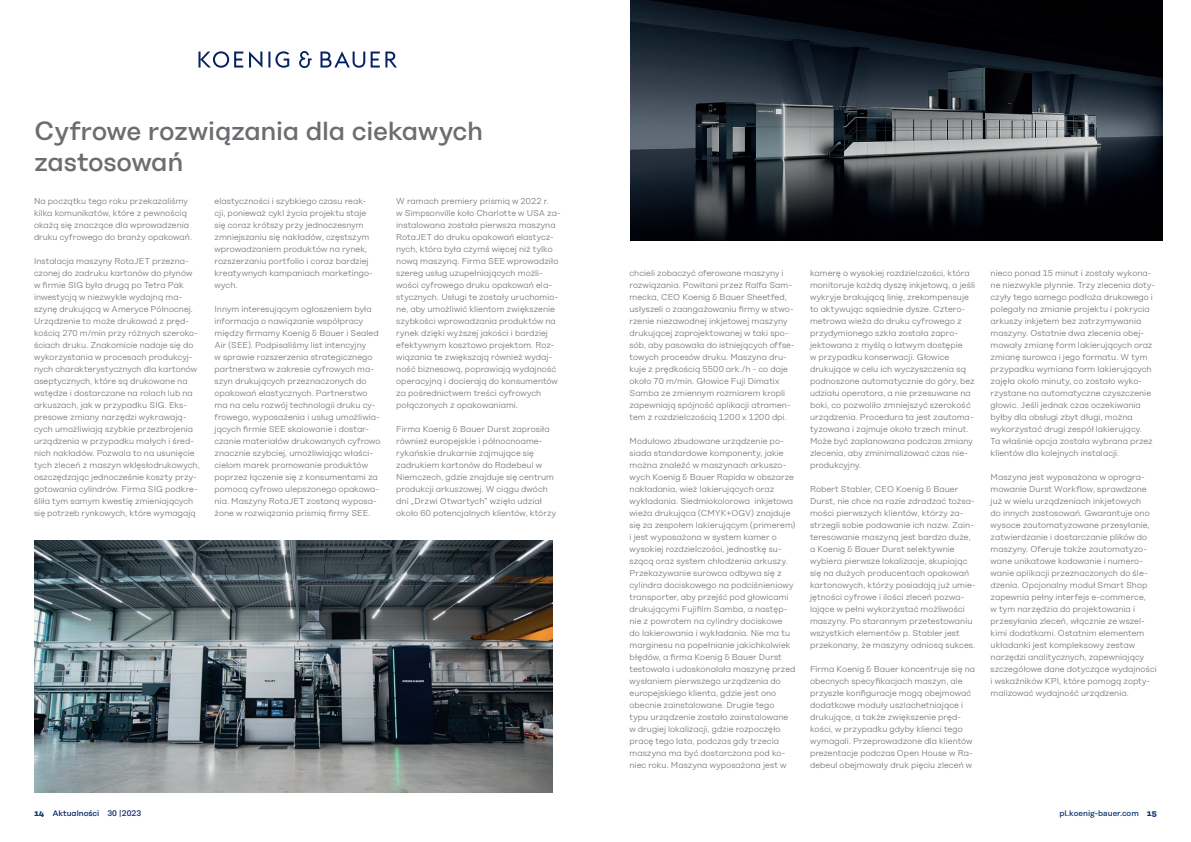
<style>
.page{position:relative;width:1191px;height:842px;background:#fff}
.page>*{position:absolute;margin:0;border:0;box-sizing:border-box;transform-origin:0 0}
.t1{font:500 26px/31.2px "Koenig&Bauer Type Headline";letter-spacing:-.01em;color:#6c6d70}
.t2{font:300 8.5px/12px "Koenig&Bauer Type Headline";letter-spacing:.005em;color:#6c6d70}
.t3{font:500 8px "Koenig&Bauer T";color:#0a3672}
.t4{font:500 8px "Koenig&Bauer Type Headline";color:#052265}
.s1{font-family:"Koenig&Bauer T";font-weight:700;color:#0a3672}
.s2{font-weight:700}
</style>
<div class="page">
<svg style="left:198px;top:51px;width:199px;height:17px"></svg>
<img style="left:34px;top:540px;width:518px;height:252px">
<img style="left:630px;top:0;width:532px;height:240px">
<p class="t1" style="left:34px;top:115px;width:451px">Cyfrowe rozwiązania dla ciekawych zastosowań</p>
<p class="t2" style="left:34px;top:195px;width:160px">Na początku tego roku przekazaliśmy kilka komunikatów, które z pewnością okażą się znaczące dla wprowadzenia druku cyfrowego do branży opakowań.</p>
<p class="t2" style="left:34px;top:255px;width:167px">Instalacja maszyny RotaJET przezna&shy;czonej do zadruku kartonów do płynów w firmie SIG była drugą po Tetra Pak inwestycją w niezwykle wydajną ma&shy;szynę drukującą w Ameryce Północnej.<br>Urządzenie to może drukować z pręd&shy;kością 270 m/min przy różnych szeroko&shy;ściach druku. Znakomicie nadaje się do wykorzystania w procesach produkcyj&shy;nych charakterystycznych dla kartonów aseptycznych, które są drukowane na wstędze i dostarczane na rolach lub na arkuszach, jak w przypadku SIG. Eks&shy;presowe zmiany narzędzi wykrawają&shy;cych umożliwiają szybkie przezbrojenia urządzenia w przypadku małych i śred&shy;nich nakładów. Pozwala to na usunięcie tych zleceń z maszyn wklęsłodrukowych, oszczędzając jednocześnie koszty przy&shy;gotowania cylindrów. Firma SIG podkre&shy;śliła tym samym kwestię zmieniających się potrzeb rynkowych, które wymagają</p>
<p class="t2" style="left:396px;top:195px;width:166px">W ramach premiery prismiq w 2022 r.<br>w Simpsonville koło Charlotte w USA za&shy;instalowana została pierwsza maszyna RotaJET do druku opakowań elastycz&shy;nych, która była czymś więcej niż tylko nową maszyną. Firma SEE wprowadziło szereg usług uzupełniających możli&shy;wości cyfrowego druku opakowań ela&shy;stycznych. Usługi te zostały uruchomio&shy;ne, aby umożliwić klientom zwiększenie szybkości wprowadzania produktów na rynek dzięki wyższej jakości i bardziej efektywnym kosztowo projektom. Roz&shy;wiązania te zwiększają również wydaj&shy;ność biznesową, poprawiają wydajność operacyjną i docierają do konsumentów za pośrednictwem treści cyfrowych połączonych z opakowaniami.</p>
<p class="t2" style="left:396px;top:423px;width:161px">Firma Koenig &amp; Bauer Durst zaprosiła również europejskie i północnoame&shy;rykańskie drukarnie zajmujące się zadrukiem kartonów do Radebeul w Niemczech, gdzie znajduje się centrum produkcji arkuszowej. W ciągu dwóch dni „Drzwi Otwartych” wzięło udział około 60 potencjalnych klientów, którzy</p>
<p class="t2" style="left:214px;top:195px;width:160px">elastyczności i szybkiego czasu reak&shy;cji, ponieważ cykl życia projektu staje się coraz krótszy przy jednoczesnym zmniejszaniu się nakładów, częstszym wprowadzaniem produktów na rynek, rozszerzaniu portfolio i coraz bardziej kreatywnych kampaniach marketingo&shy;wych.</p>
<p class="t2" style="left:214px;top:303px;width:167px">Innym interesującym ogłoszeniem była informacja o nawiązanie współpracy między firmamy Koenig &amp; Bauer i Sealed Air (SEE). Podpisaliśmy list intencyjny<br>w sprawie rozszerzenia strategicznego partnerstwa w zakresie cyfrowych ma&shy;szyn drukujących przeznaczonych do opakowań elastycznych. Partnerstwo ma na celu rozwój technologii druku cy&shy;frowego, wyposażenia i usług umożliwia&shy;jących firmie SEE skalowanie i dostar&shy;czanie materiałów drukowanych cyfrowo znacznie szybciej, umożliwiając właści&shy;cielom marek promowanie produktów poprzez łączenie się z konsumentami za pomocą cyfrowo ulepszonego opakowa&shy;nia. Maszyny RotaJET zostaną wyposa&shy;żone w rozwiązania prismiq firmy SEE.</p>
<p class="t2" style="left:629px;top:267px;width:167px">chcieli zobaczyć oferowane maszyny i rozwiązania. Powitani przez Ralfa Sam&shy;mecka, CEO Koenig &amp; Bauer Sheetfed, usłyszeli o zaangażowaniu firmy w stwo&shy;rzenie niezawodnej inkjetowej maszyny drukującej zaprojektowanej w taki spo&shy;sób, aby pasowała do istniejących offse&shy;towych procesów druku. Maszyna dru&shy;kuje z prędkością 5500 ark./h - co daje około 70 m/min. Głowice Fuji Dimatix Samba ze zmiennym rozmiarem kropli zapewniają spójność aplikacji atramen&shy;tem z rozdzielczością 1200 x 1200 dpi.</p>
<p class="t2" style="left:629px;top:435px;width:168px">Modułowo zbudowane urządzenie po&shy;siada standardowe komponenty, jakie można znaleźć w maszynach arkuszo&shy;wych Koenig &amp; Bauer Rapida w obszarze nakładania, wież lakierujących oraz wykładania. Siedmiokolorowa inkjetowa wieża drukująca (CMYK+OGV) znajduje się za zespołem lakierującym (primerem) i jest wyposażona w system kamer o wysokiej rozdzielczości, jednostkę su&shy;szącą oraz system chłodzenia arkuszy.<br>Przekazywanie surowca odbywa się z cylindra dociskowego na podciśnieniowy transporter, aby przejść pod głowicami drukującymi Fujifilm Samba, a następ&shy;nie z powrotem na cylindry dociskowe<br>do lakierowania i wykładania. Nie ma tu marginesu na popełnianie jakichkolwiek błędów, a firma Koenig &amp; Bauer Durst testowała i udoskonalała maszynę przed wysłaniem pierwszego urządzenia do europejskiego klienta, gdzie jest ono obecnie zainstalowane. Drugie tego<br>typu urządzenie zostało zainstalowane w drugiej lokalizacji, gdzie rozpoczęło pracę tego lata, podczas gdy trzecia maszyna ma być dostarczona pod ko&shy;niec roku. Maszyna wyposażona jest w</p>
<p class="t2" style="left:810px;top:267px;width:167px">kamerę o wysokiej rozdzielczości, która monitoruje każdą dyszę inkjetową, a jeśli wykryje brakującą linię, zrekompensuje to aktywując sąsiednie dysze. Cztero&shy;metrowa wieża do druku cyfrowego z przydymionego szkła została zapro&shy;jektowana z myślą o łatwym dostępie<br>w przypadku konserwacji. Głowice drukujące w celu ich wyczyszczenia są podnoszone automatycznie do góry, bez udziału operatora, a nie przesuwane na boki, co pozwoliło zmniejszyć szerokość urządzenia. Procedura ta jest zautoma&shy;tyzowana i zajmuje około trzech minut.<br>Może być zaplanowana podczas zmiany zlecenia, aby zminimalizować czas nie&shy;produkcyjny.</p>
<p class="t2" style="left:810px;top:483px;width:167px">Robert Stabler, CEO Koenig &amp; Bauer Durst, nie chce na razie zdradzać tożsa&shy;mości pierwszych klientów, którzy za&shy;strzegli sobie podawanie ich nazw. Zain&shy;teresowanie maszyną jest bardzo duże, a Koenig &amp; Bauer Durst selektywnie wybiera pierwsze lokalizacje, skupiając się na dużych producentach opakowań kartonowych, którzy posiadają już umie&shy;jętności cyfrowe i ilości zleceń pozwa&shy;lające w pełni wykorzystać możliwości maszyny. Po starannym przetestowaniu wszystkich elementów p. Stabler jest przekonany, że maszyny odniosą sukces.</p>
<p class="t2" style="left:810px;top:663px;width:167px">Firma Koenig &amp; Bauer koncentruje się na obecnych specyfikacjach maszyn, ale przyszłe konfiguracje mogą obejmować dodatkowe moduły uszlachetniające i drukujące, a także zwiększenie pręd&shy;kości, w przypadku gdyby klienci tego wymagali. Przeprowadzone dla klientów prezentacje podczas Open House w Ra&shy;debeul obejmowały druk pięciu zleceń w</p>
<p class="t2" style="left:990px;top:267px;width:166px">nieco ponad 15 minut i zostały wykona&shy;ne niezwykle płynnie. Trzy zlecenia doty&shy;czyły tego samego podłoża drukowego i polegały na zmianie projektu i pokrycia arkuszy inkjetem bez zatrzymywania maszyny. Ostatnie dwa zlecenia obej&shy;mowały zmianę form lakierujących oraz zmianę surowca i jego formatu. W tym przypadku wymiana form lakierujących zajęła około minuty, co zostało wyko&shy;rzystane na automatyczne czyszczenie głowic. Jeśli jednak czas oczekiwania byłby dla obsługi zbyt długi, można wykorzystać drugi zespół lakierujący.<br>Ta właśnie opcja została wybrana przez klientów dla kolejnych instalacji.</p>
<p class="t2" style="left:990px;top:471px;width:168px">Maszyna jest wyposażona w oprogra&shy;mowanie Durst Workflow, sprawdzone już w wielu urządzeniach inkjetowych<br>do innych zastosowań. Gwarantuje ono wysoce zautomatyzowane przesyłanie, zatwierdzanie i dostarczanie plików do maszyny. Oferuje także zautomatyzo&shy;wane unikatowe kodowanie i numero&shy;wanie aplikacji przeznaczonych do śle&shy;dzenia. Opcjonalny moduł Smart Shop zapewnia pełny interfejs e-commerce,<br>w tym narzędzia do projektowania i przesyłania zleceń, włącznie ze wszel&shy;kimi dodatkami. Ostatnim elementem układanki jest kompleksowy zestaw narzędzi analitycznych, zapewniający szczegółowe dane dotyczące wydajności i wskaźników KPI, które pomogą zopty&shy;malizować wydajność urządzenia.</p>
<p class="t4" style="left:34px;top:809px;width:109px"><span class="s1">14</span> Aktualności 30 |2023</p>
<p class="t3" style="left:1059px;top:809px;width:99px">pl.koenig-bauer.com <span class="s2">15</span></p>
</div>
